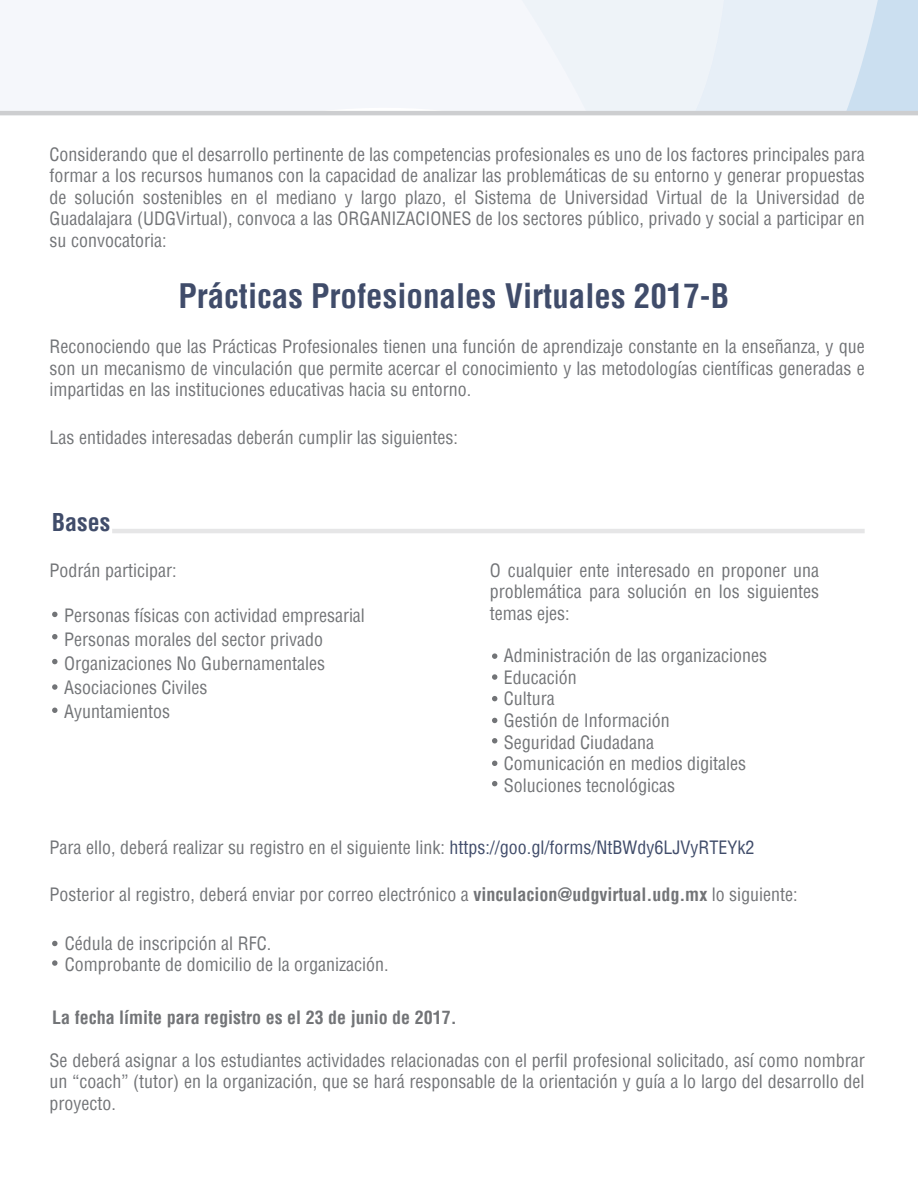
<style>
.page{position:relative;width:918px;height:1188px;background:#fff}
.page>*{position:absolute;margin:0;border:0;box-sizing:border-box;transform-origin:0 0}
.t1{font:700 condensed 33px "Helvetica";color:#404c6a}
.t2{font:700 condensed 24px "Helvetica";color:#404c6a}
.t3{font:condensed 18px/21.6px "Helvetica";color:#727477}
.t4{font:700 condensed 18px "Helvetica";color:#727477}
.s1{color:#404c6a}
.s2{font-weight:700}
</style>
<div class="page">
<svg style="left:0;top:0;width:918px;height:111px;fill:#f5f7fb"></svg>
<hr style="left:0;top:111px;width:918px;height:4px;background:#cdced0">
<svg style="left:52px;top:612px;width:6px;height:5px"></svg>
<svg style="left:52px;top:941px;width:6px;height:5px"></svg>
<svg style="left:52px;top:960px;width:6px;height:6px"></svg>
<svg style="left:492px;top:653px;width:5px;height:6px"></svg>
<svg style="left:492px;top:674px;width:5px;height:6px"></svg>
<svg style="left:492px;top:696px;width:5px;height:5px"></svg>
<svg style="left:492px;top:718px;width:5px;height:5px"></svg>
<svg style="left:492px;top:738px;width:5px;height:5px"></svg>
<svg style="left:492px;top:761px;width:5px;height:5px"></svg>
<svg style="left:492px;top:781px;width:5px;height:5px"></svg>
<svg style="left:52px;top:634px;width:6px;height:5px"></svg>
<svg style="left:52px;top:659px;width:6px;height:5px"></svg>
<svg style="left:52px;top:684px;width:6px;height:6px"></svg>
<svg style="left:52px;top:708px;width:6px;height:5px"></svg>
<hr style="left:112px;top:529px;width:753px;height:4px;background:#e6e6e7">
<p class="t3" style="left:50px;top:143px;width:817px;text-align:justify">Considerando que el desarrollo pertinente de las competencias profesionales es uno de los factores principales para formar a los recursos humanos con la capacidad de analizar las problemáticas de su entorno y generar propuestas de solución sostenibles en el mediano y largo plazo, el Sistema de Universidad Virtual de la Universidad de Guadalajara (UDGVirtual), convoca a las ORGANIZACIONES de los sectores público, privado y social a participar en su convocatoria:</p>
<h1 class="t1" style="left:178px;top:275px;width:552px">Prácticas Profesionales Virtuales 2017-B</h1>
<p class="t3" style="left:50px;top:335px;width:817px;text-align:justify">Reconociendo que las Prácticas Profesionales tienen una función de aprendizaje constante en la enseñanza, y que son un mecanismo de vinculación que permite acercar el conocimiento y las metodologías científicas generadas e impartidas en las instituciones educativas hacia su entorno.</p>
<p class="t3" style="left:50px;top:426px;width:410px">Las entidades interesadas deberán cumplir las siguientes:</p>
<h2 class="t2" style="left:52px;top:506px;width:60px">Bases</h2>
<p class="t3" style="left:50px;top:559px;width:128px">Podrán participar:</p>
<p class="t3" style="left:490px;top:559px;width:331px">O cualquier ente interesado en proponer una problemática para solución en los siguientes</p>
<p class="t3" style="left:64px;top:604px;width:302px">Personas físicas con actividad empresarial</p>
<p class="t3" style="left:490px;top:602px;width:81px">temas ejes:</p>
<p class="t3" style="left:64px;top:627px;width:262px;line-height:24px">Personas morales del sector privado<br>Organizaciones No Gubernamentales<br>Asociaciones Civiles<br>Ayuntamientos</p>
<p class="t3" style="left:504px;top:645px;width:265px">Administración de las organizaciones<br>Educación<br>Cultura<br>Gestión de Información<br>Seguridad Ciudadana<br>Comunicación en medios digitales<br>Soluciones tecnológicas</p>
<p class="t3" style="left:50px;top:836px;width:706px">Para ello, deberá realizar su registro en el siguiente link: <span class="s1">https://goo.gl/forms/NtBWdy6LJVyRTEYk2</span></p>
<p class="t3" style="left:50px;top:883px;width:750px">Posterior al registro, deberá enviar por correo electrónico a <span class="s2">vinculacion@udgvirtual.udg.mx</span> lo siguiente:</p>
<p class="t3" style="left:65px;top:932px;width:325px">Cédula de inscripción al RFC.<br>Comprobante de domicilio de la organización.</p>
<p class="t4" style="left:52px;top:1006px;width:406px">La fecha límite para registro es el 23 de junio de 2017.</p>
<p class="t3" style="left:50px;top:1049px;width:817px;text-align:justify">Se deberá asignar a los estudiantes actividades relacionadas con el perfil profesional solicitado, así como nombrar un “coach” (tutor) en la organización, que se hará responsable de la orientación y guía a lo largo del desarrollo del proyecto.</p>
</div>
